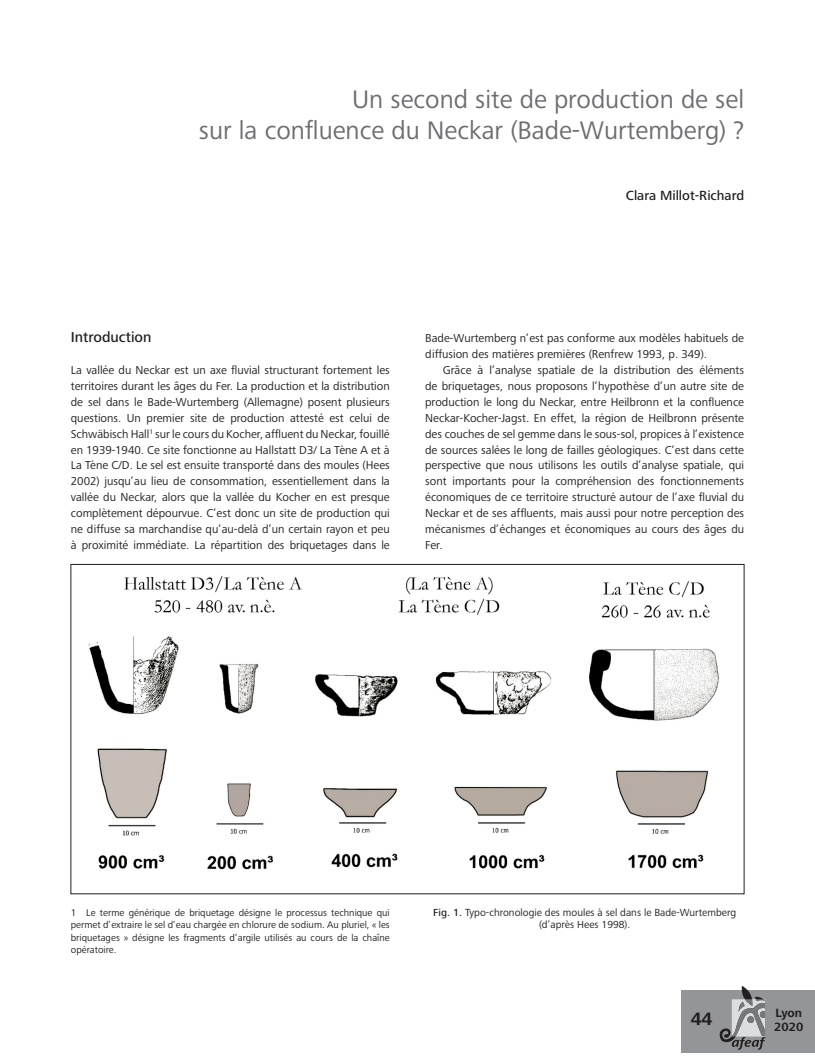
<style>
.page{position:relative;width:815px;height:1063px;background:#fff}
.page>*{position:absolute;margin:0;border:0;box-sizing:border-box;transform-origin:0 0}
.t1{font:26.25px/31.5px "Frutiger Next Pro";color:#6c6d70;text-align:right}
.t2{font:700 18.62px "Frutiger Next Pro";color:#231f20}
.t3{font:500 15px "Frutiger Next Pro";color:#231f20}
.t4{font:500 13.75px "Frutiger Next Pro";color:#231f20}
.t5{font:700 12.38px/14.5px "Frutiger Next Pro";color:#231f20}
.t6{font:11.88px/15.9px "Frutiger Next Pro";color:#231f20;text-align:justify}
.t7{font:10.62px/12.5px "Frutiger Next Pro";color:#231f20;text-align:center}
.t8{font:10px/12.5px "Frutiger Next Pro";color:#231f20;text-align:justify}
.s1{font-weight:500}
</style>
<div class="page">
<div style="left:681px;top:990px;width:134px;height:62px;background:#939598"></div>
<svg style="left:720px;top:986px;width:45px;height:64px"></svg>
<img style="left:88px;top:576px;width:631px;height:294px">
<h1 class="t1" style="left:199px;top:83px;width:547px">Un second site de production de sel<br>sur la confluence du Neckar (Bade-Wurtemberg) ?</h1>
<p class="t4" style="left:626px;top:187px;width:120px">Clara Millot-Richard</p>
<p class="t3" style="left:71px;top:329px;width:82px">Introduction</p>
<p class="t6" style="left:71px;top:362px;width:320px">La vallée du Neckar est un axe fluvial structurant fortement les territoires durant les âges du Fer. La production et la distribution de sel dans le Bade-Wurtemberg (Allemagne) posent plusieurs questions. Un premier site de production attesté est celui de Schwäbisch Hall<sup>1</sup> sur le cours du Kocher, affluent du Neckar, fouillé en 1939-1940. Ce site fonctionne au Hallstatt D3/ La Tène A et à La Tène C/D. Le sel est ensuite transporté dans des moules (Hees 2002) jusqu’au lieu de consommation, essentiellement dans la vallée du Neckar, alors que la vallée du Kocher en est presque complètement dépourvue. C’est donc un site de production qui ne diffuse sa marchandise qu’au-delà d’un certain rayon et peu à proximité immédiate. La répartition des briquetages dans le</p>
<p class="t6" style="left:425px;top:330px;width:320px">Bade-Wurtemberg n’est pas conforme aux modèles habituels de diffusion des matières premières (Renfrew 1993, p. 349).</p>
<p class="t6" style="left:425px;top:362px;width:320px;text-indent:18px">Grâce à l’analyse spatiale de la distribution des éléments de briquetages, nous proposons l’hypothèse d’un autre site de production le long du Neckar, entre Heilbronn et la confluence Neckar-Kocher-Jagst. En effet, la région de Heilbronn présente des couches de sel gemme dans le sous-sol, propices à l’existence de sources salées le long de failles géologiques. C’est dans cette perspective que nous utilisons les outils d’analyse spatiale, qui sont importants pour la compréhension des fonctionnements économiques de ce territoire structuré autour de l’axe fluvial du Neckar et de ses affluents, mais aussi pour notre perception des mécanismes d’échanges et économiques au cours des âges du Fer.</p>
<p class="t8" style="left:71px;top:906px;width:320px">1 Le terme générique de briquetage désigne le processus technique qui permet d’extraire le sel d’eau chargée en chlorure de sodium. Au pluriel, « les briquetages » désigne les fragments d’argile utilisés au cours de la chaîne opératoire.</p>
<p class="t7" style="left:433px;top:906px;width:304px"><span class="s1">Fig. 1.</span> Typo-chronologie des moules à sel dans le Bade-Wurtemberg (d’après Hees 1998).</p>
<h2 class="t2" style="left:691px;top:1009px;width:23px">44</h2>
<p class="t5" style="left:774px;top:1006px;width:31px">Lyon<br>2020</p>
</div>
